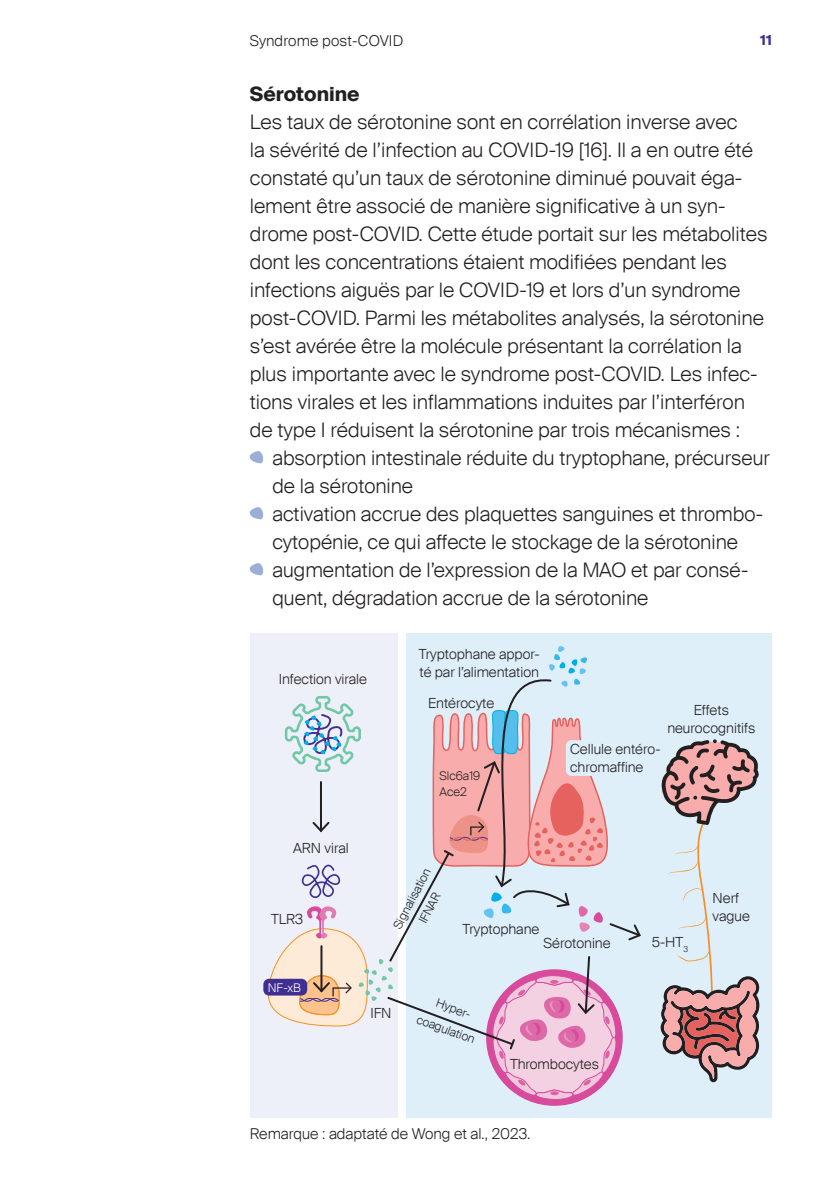
<style>
.page{position:relative;width:840px;height:1191px;background:#fff}
.page>*{position:absolute;margin:0;border:0;box-sizing:border-box;transform-origin:0 0}
.Fliesstext__10pt{font:300 20px/28px "Suisse Intl";color:#231f20}
.Zwischentitel__10pt{font:700 20px "Suisse Intl";color:#231f20}
.Legende__7_5pt{font:300 15px "Suisse Intl";color:#231f20}
.Fliesstext__10pt-2{font:300 14px/18px "Suisse Intl";color:#231f20}
.t1{font:700 14px "Suisse Intl";color:#3f2f92}
.Fliesstext__10pt-3{font:300 12px/22px "Suisse Intl";color:#231f20}
.Fliesstext__10pt-4{font:300 12px "Suisse Intl";color:#fff}
</style>
<div class="page">
<svg style="left:249px;top:451px;width:14px;height:12px"></svg>
<svg style="left:249px;top:507px;width:14px;height:12px"></svg>
<svg style="left:249px;top:563px;width:14px;height:12px"></svg>
<div style="left:406px;top:633px;width:365px;height:484px;background:#deeffa"></div>
<div style="left:249px;top:633px;width:148px;height:484px;background:#edf0f8"></div>
<svg style="left:660px;top:739px;width:99px;height:343px"></svg>
<div style="left:565px;top:740px;width:99px;height:36px;background:#deeffa;border-radius:6px"></div>
<div style="left:263px;top:978px;width:44px;height:17px;background:#3f2f92;border-radius:6px"></div>
<svg style="left:267px;top:645px;width:374px;height:455px"></svg>
<p class="Legende__7_5pt" style="left:249px;top:32px;width:155px">Syndrome post-COVID</p>
<p class="t1" style="left:759px;top:32px;width:13px">11</p>
<p class="Zwischentitel__10pt" style="left:249px;top:82px;width:111px">Sérotonine</p>
<p class="Fliesstext__10pt" style="left:249px;top:108px;width:519px">Les taux de sérotonine sont en corrélation inverse avec<br>la sévérité de l’infection au COVID-19 [16]. Il a en outre été constaté qu’un taux de sérotonine diminué pouvait éga&shy;lement être associé de manière significative à un syn&shy;drome post-COVID. Cette étude portait sur les métabolites dont les concentrations étaient modifiées pendant les infections aiguës par le COVID-19 et lors d’un syndrome post-COVID. Parmi les métabolites analysés, la sérotonine s’est avérée être la molécule présentant la corrélation la plus importante avec le syndrome post-COVID. Les infec&shy;tions virales et les inflammations induites par l’interféron de type I réduisent la sérotonine par trois mécanismes :</p>
<p class="Fliesstext__10pt" style="left:272px;top:444px;width:498px">absorption intestinale réduite du tryptophane, précurseur de la sérotonine</p>
<p class="Fliesstext__10pt" style="left:272px;top:500px;width:492px">activation accrue des plaquettes sanguines et thrombo&shy;cytopénie, ce qui affecte le stockage de la sérotonine</p>
<p class="Fliesstext__10pt" style="left:272px;top:556px;width:477px">augmentation de l’expression de la MAO et par consé&shy;quent, dégradation accrue de la sérotonine</p>
<p class="Fliesstext__10pt-2" style="left:278px;top:670px;width:90px">Infection virale</p>
<p class="Fliesstext__10pt-2" style="left:293px;top:839px;width:57px">ARN viral</p>
<p class="Fliesstext__10pt-2" style="left:271px;top:910px;width:34px">TLR3</p>
<p class="Fliesstext__10pt-4" style="left:268px;top:980px;width:35px">NF-xB</p>
<p class="Fliesstext__10pt-2" style="left:418px;top:645px;width:122px">Tryptophane appor&shy;té par l’alimentation</p>
<p class="Fliesstext__10pt-2" style="left:428px;top:694px;width:68px">Entérocyte</p>
<p class="Fliesstext__10pt-3" style="left:439px;top:765px;width:42px">Slc6a19</p>
<p class="Fliesstext__10pt-3" style="left:439px;top:781px;width:29px">Ace2</p>
<p class="Fliesstext__10pt-2" style="left:569px;top:740px;width:92px">Cellule entéro&shy;chromaffine</p>
<p class="Fliesstext__10pt-2" style="left:667px;top:701px;width:89px;text-align:center">Effets neurocognitifs</p>
<p class="Fliesstext__10pt-3" style="left:387px;top:923px;width:68px;rotate:-63deg">Signalisation</p>
<p class="Fliesstext__10pt-3" style="left:412px;top:917px;width:34px;rotate:-63deg">IFNAR</p>
<p class="Fliesstext__10pt-2" style="left:462px;top:920px;width:78px">Tryptophane</p>
<p class="Fliesstext__10pt-2" style="left:543px;top:934px;width:69px">Sérotonine</p>
<p class="Fliesstext__10pt-2" style="left:651px;top:933px;width:38px">5-HT<sub>3</sub></p>
<p class="Fliesstext__10pt-2" style="left:712px;top:889px;width:39px">Nerf vague</p>
<p class="Fliesstext__10pt-2" style="left:370px;top:1004px;width:23px">IFN</p>
<p class="Fliesstext__10pt-3" style="left:428px;top:987px;width:63px;text-indent:13px;rotate:20deg">Hyper&shy;coagulation</p>
<p class="Fliesstext__10pt-2" style="left:509px;top:1055px;width:90px">Thrombocytes</p>
<p class="Legende__7_5pt" style="left:249px;top:1125px;width:282px">Remarque : adaptaté de Wong et al., 2023.</p>
</div>
